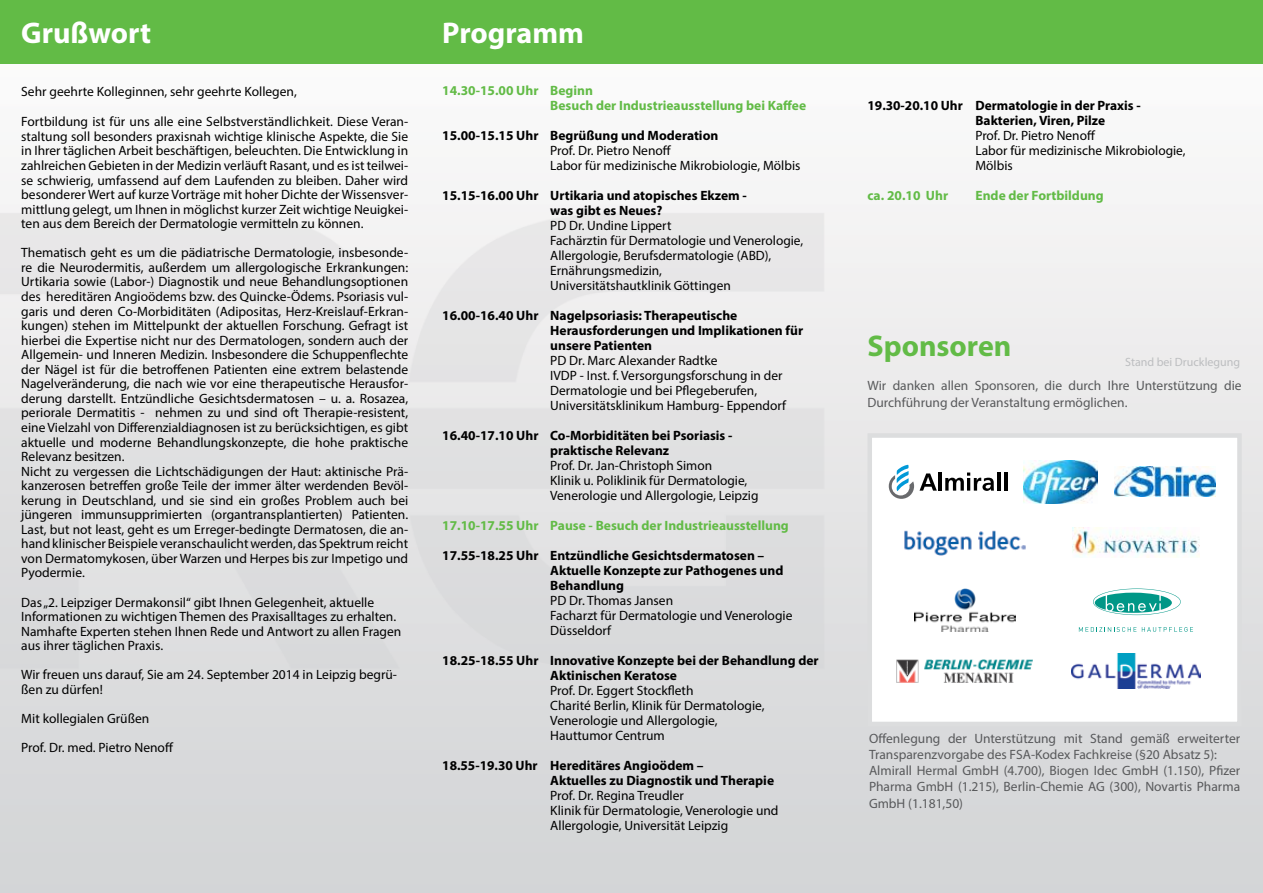
<style>
.page{position:relative;width:1263px;height:893px;background:#fff}
.page>*{position:absolute;margin:0;border:0;box-sizing:border-box;transform-origin:0 0}
.t1{font:700 30px "Myriad Pro";color:#fff}
.t2{font:700 30px "Myriad Pro";color:#62bb46}
.t3{font:13.5px/14.5px "Myriad Pro";color:#000}
.t4{font:700 13.5px/15px "Myriad Pro";color:#000}
.t5{font:13.5px/16.2px "Myriad Pro";color:#58595b}
.t6{font:700 13.5px/15px "Myriad Pro";color:#62bb46}
.t7{font:12px "Myriad Pro";color:#bcbec0}
</style>
<div class="page">
<div style="left:0;top:0;width:1263px;height:64px;background:#62bb46"></div>
<div style="left:867px;top:433px;width:375px;height:293px;background:#fff;border:4px solid #dcddde"></div>
<hr style="left:939px;top:472px;width:3px;height:19px;background:#000">
<svg style="left:945px;top:472px;width:49px;height:19px"></svg>
<hr style="left:997px;top:472px;width:3px;height:19px;background:#000">
<hr style="left:1004px;top:472px;width:3px;height:19px;background:#000">
<svg style="left:889px;top:465px;width:48px;height:34px"></svg>
<img style="left:1023px;top:460px;width:75px;height:43px">
<img style="left:897px;top:660px;width:135px;height:22px">
<img style="left:1073px;top:527px;width:126px;height:31px">
<img style="left:914px;top:588px;width:101px;height:44px">
<img style="left:1071px;top:654px;width:130px;height:34px">
<svg style="left:1093px;top:588px;width:88px;height:27px"></svg>
<svg style="left:1079px;top:627px;width:57px;height:5px"></svg>
<svg style="left:1142px;top:627px;width:51px;height:5px"></svg>
<img style="left:1114px;top:467px;width:101px;height:30px">
<img style="left:904px;top:530px;width:122px;height:26px">
<h1 class="t1" style="left:21px;top:13px;width:132px">Grußwort</h1>
<p class="t3" style="left:21px;top:84px;width:277px">Sehr geehrte Kolleginnen, sehr geehrte Kollegen,</p>
<p class="t3" style="left:21px;top:114px;width:388px;text-align:justify">Fortbildung ist für uns alle eine Selbstverständlichkeit. Diese Veran&shy;staltung soll besonders praxisnah wichtige klinische Aspekte, die Sie in Ihrer täglichen Arbeit beschäftigen, beleuchten. Die Entwicklung in zahlreichen Gebieten in der Medizin verläuft Rasant, und es ist teilwei&shy;se schwierig, umfassend auf dem Laufenden zu bleiben. Daher wird besonderer Wert auf kurze Vorträge mit hoher Dichte der Wissensver&shy;mittlung gelegt, um Ihnen in möglichst kurzer Zeit wichtige Neuigkei&shy;ten aus dem Bereich der Dermatologie vermitteln zu können.</p>
<p class="t3" style="left:21px;top:245px;width:388px">Thematisch geht es um die pädiatrische Dermatologie, insbesonde&shy;re die Neurodermitis, außerdem um allergologische Erkrankungen:<br>Urtikaria sowie (Labor-) Diagnostik und neue Behandlungsoptionen des hereditären Angioödems bzw. des Quincke-Ödems. Psoriasis vul&shy;garis und deren Co-Morbiditäten (Adipositas, Herz-Kreislauf-Erkran&shy;kungen) stehen im Mittelpunkt der aktuellen Forschung. Gefragt ist hierbei die Expertise nicht nur des Dermatologen, sondern auch der Allgemein- und Inneren Medizin. Insbesondere die Schuppenflechte der Nägel ist für die betroffenen Patienten eine extrem belastende Nagelveränderung, die nach wie vor eine therapeutische Herausfor&shy;derung darstellt. Entzündliche Gesichtsdermatosen – u. a. Rosazea, periorale Dermatitis - nehmen zu und sind oft Therapie-resistent, eine Vielzahl von Differenzialdiagnosen ist zu berücksichtigen, es gibt aktuelle und moderne Behandlungskonzepte, die hohe praktische Relevanz besitzen.<br>Nicht zu vergessen die Lichtschädigungen der Haut: aktinische Prä&shy;kanzerosen betreffen große Teile der immer älter werdenden Bevöl&shy;kerung in Deutschland, und sie sind ein großes Problem auch bei jüngeren immunsupprimierten (organtransplantierten) Patienten.<br>Last, but not least, geht es um Erreger-bedingte Dermatosen, die an&shy;hand klinischer Beispiele veranschaulicht werden, das Spektrum reicht von Dermatomykosen, über Warzen und Herpes bis zur Impetigo und Pyodermie.</p>
<p class="t3" style="left:21px;top:595px;width:382px">Das „2. Leipziger Dermakonsil“ gibt Ihnen Gelegenheit, aktuelle Informationen zu wichtigen Themen des Praxisalltages zu erhalten.<br>Namhafte Experten stehen Ihnen Rede und Antwort zu allen Fragen aus ihrer täglichen Praxis.</p>
<p class="t3" style="left:21px;top:667px;width:377px">Wir freuen uns darauf, Sie am 24. September 2014 in Leipzig begrü&shy;ßen zu dürfen!</p>
<p class="t3" style="left:21px;top:704px;width:154px;line-height:29.1px">Mit kollegialen Grüßen<br>Prof. Dr. med. Pietro Nenoff</p>
<h1 class="t1" style="left:442px;top:13px;width:143px">Programm</h1>
<p class="t6" style="left:550px;top:83px;width:257px;text-indent:-108px">14.30-15.00 Uhr Beginn<br>Besuch der Industrieausstellung bei Kaffee</p>
<p class="t4" style="left:442px;top:128px;width:278px">15.00-15.15 Uhr Begrüßung und Moderation</p>
<p class="t3" style="left:550px;top:143px;width:252px;line-height:15px">Prof. Dr. Pietro Nenoff<br>Labor für medizinische Mikrobiologie, Mölbis</p>
<p class="t4" style="left:550px;top:188px;width:198px;text-indent:-108px">15.15-16.00 Uhr Urtikaria und atopisches Ekzem - was gibt es Neues?</p>
<p class="t3" style="left:550px;top:218px;width:254px;line-height:15px">PD Dr. Undine Lippert<br>Fachärztin für Dermatologie und Venerologie, Allergologie, Berufsdermatologie (ABD), Ernährungsmedizin,<br>Universitätshautklinik Göttingen</p>
<p class="t4" style="left:550px;top:308px;width:254px;text-indent:-108px">16.00-16.40 Uhr Nagelpsoriasis: Therapeutische<br>Herausforderungen und Implikationen für unsere Patienten</p>
<p class="t3" style="left:550px;top:353px;width:237px;line-height:15px">PD Dr. Marc Alexander Radtke<br>IVDP - Inst. f. Versorgungsforschung in der Dermatologie und bei Pflegeberufen, Universitätsklinikum Hamburg- Eppendorf</p>
<p class="t4" style="left:550px;top:428px;width:184px;text-indent:-108px">16.40-17.10 Uhr Co-Morbiditäten bei Psoriasis - praktische Relevanz</p>
<p class="t3" style="left:550px;top:458px;width:210px;line-height:15px">Prof. Dr. Jan-Christoph Simon<br>Klinik u. Poliklinik für Dermatologie,<br>Venerologie und Allergologie, Leipzig</p>
<p class="t6" style="left:442px;top:518px;width:348px">17.10-17.55 Uhr Pause - Besuch der Industrieausstellung</p>
<p class="t4" style="left:550px;top:548px;width:235px;text-indent:-108px">17.55-18.25 Uhr Entzündliche Gesichtsdermatosen –<br>Aktuelle Konzepte zur Pathogenes und<br>Behandlung</p>
<p class="t3" style="left:550px;top:593px;width:244px;line-height:15px">PD Dr. Thomas Jansen<br>Facharzt für Dermatologie und Venerologie<br>Düsseldorf</p>
<p class="t4" style="left:550px;top:653px;width:270px;text-indent:-108px">18.25-18.55 Uhr Innovative Konzepte bei der Behandlung der<br>Aktinischen Keratose</p>
<p class="t3" style="left:550px;top:683px;width:216px;line-height:15px">Prof. Dr. Eggert Stockfleth<br>Charité Berlin, Klinik für Dermatologie,<br>Venerologie und Allergologie,<br>Hauttumor Centrum</p>
<p class="t4" style="left:550px;top:758px;width:225px;text-indent:-108px">18.55-19.30 Uhr Hereditäres Angioödem –<br>Aktuelles zu Diagnostik und Therapie</p>
<p class="t3" style="left:550px;top:788px;width:230px;line-height:15px">Prof. Dr. Regina Treudler<br>Klinik für Dermatologie, Venerologie und<br>Allergologie, Universität Leipzig</p>
<p class="t4" style="left:975px;top:98px;width:167px;text-indent:-108px">19.30-20.10 Uhr Dermatologie in der Praxis -<br>Bakterien, Viren, Pilze</p>
<p class="t3" style="left:975px;top:128px;width:211px;line-height:15px">Prof. Dr. Pietro Nenoff<br>Labor für medizinische Mikrobiologie,<br>Mölbis</p>
<p class="t6" style="left:867px;top:188px;width:82px">ca. 20.10 Uhr</p>
<p class="t6" style="left:975px;top:188px;width:130px">Ende der Fortbildung</p>
<h1 class="t2" style="left:867px;top:326px;width:146px">Sponsoren</h1>
<p class="t7" style="left:1125px;top:354px;width:117px">Stand bei Drucklegung</p>
<p class="t5" style="left:867px;top:378px;width:376px">Wir danken allen Sponsoren, die durch Ihre Unterstützung die<br>Durchführung der Veranstaltung ermöglichen.</p>
<p class="t5" style="left:869px;top:730px;width:373px">Offenlegung der Unterstützung mit Stand gemäß erweiterter Transparenzvorgabe des FSA-Kodex Fachkreise (§20 Absatz 5):<br>Almirall Hermal GmbH (4.700), Biogen Idec GmbH (1.150), Pfizer Pharma GmbH (1.215), Berlin-Chemie AG (300), Novartis Pharma GmbH (1.181,50)</p>
</div>
